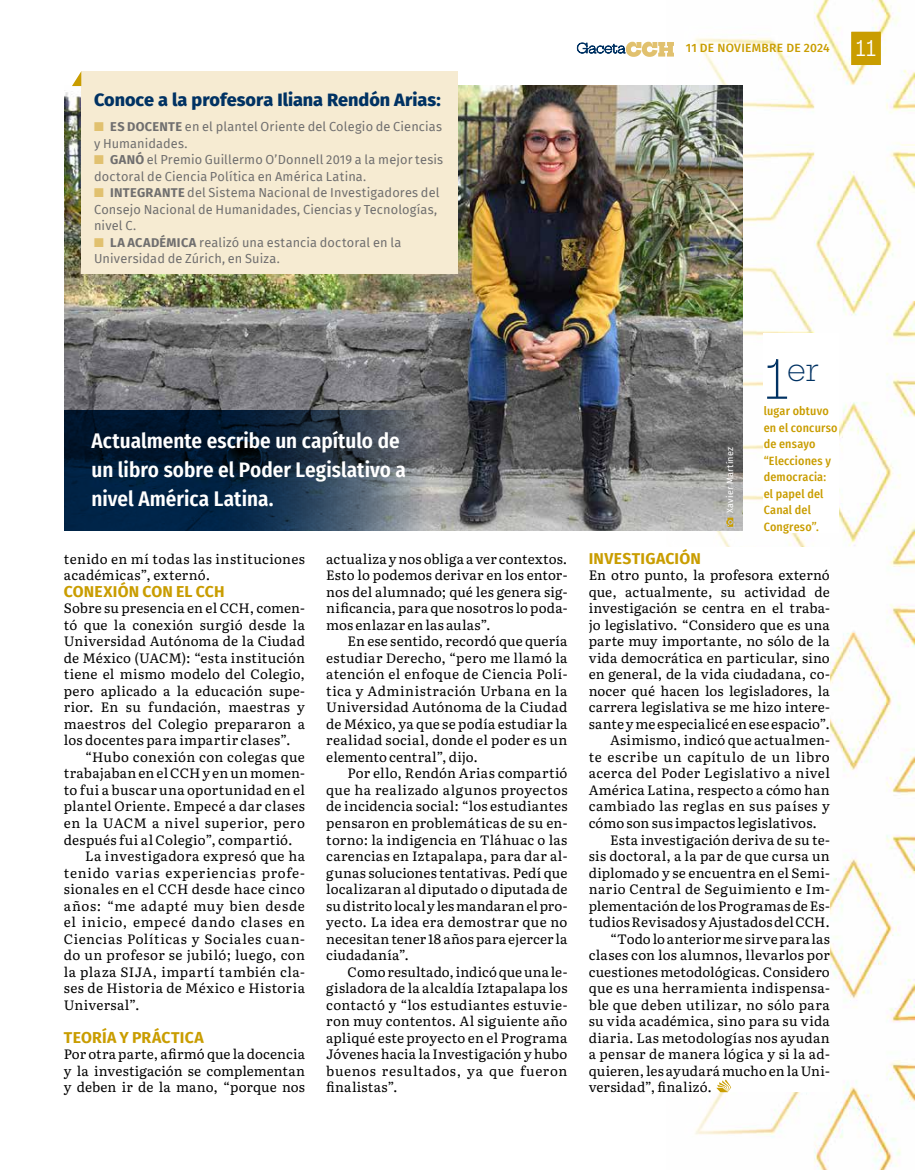
<style>
.page{position:relative;width:915px;height:1170px;background:#fff}
.page>*{position:absolute;margin:0;border:0;box-sizing:border-box;transform-origin:0 0}
.t1{font:300 30.6px "Hepta Slab";color:#003263}
.t2{font:600 21px/28.8px "Fira Sans Condensed";color:#fff}
.t3{font:800 18px "Fira Sans";color:#003263}
.t4{font:700 15.75px "Fira Sans";letter-spacing:.015em;color:#c99d00}
.t5{font:13.5px/16.5px "Literata 18 pt";letter-spacing:.02em;color:#000;text-align:justify}
.t6{font:13.5px "Literata 18 pt";letter-spacing:.04em;color:#000}
.t7{font:13.5px "Literata 18 pt";letter-spacing:.06em;color:#000}
.t8{font:13.5px "Literata 18 pt";letter-spacing:.05em;color:#000}
.t9{font:13.5px "Literata 18 pt";letter-spacing:.055em;color:#000}
.t10{font:13.5px "Literata 18 pt";letter-spacing:.045em;color:#000}
.t11{font:12.75px/16.5px "Fira Sans";letter-spacing:.01em;color:#706f6f}
.t12{font:500 12px/16.5px "Fira Sans Condensed";letter-spacing:.015em;color:#c99d00}
.t13{font:500 12px "Fira Sans";letter-spacing:.025em;color:#c99d00}
.t14{font:9px "Fira Sans";letter-spacing:.025em;color:#fff}
.s1{color:#e1c16f}
.s2{font-weight:700}
.s3{font-family:"Hepta Slab";font-weight:400;font-size:21px;color:#fff}
.s4{font-size:52.5px}
</style>
<div class="page">
<img style="left:502px;top:0;width:412px;height:1169px">
<svg style="left:576px;top:34px;width:97px;height:23px"></svg>
<div style="left:851px;top:32px;width:29px;height:33px;background:#c99d00"></div>
<img style="left:64px;top:86px;width:678px;height:445px">
<div style="left:763px;top:333px;width:75px;height:199px;background:#fff"></div>
<div style="left:588px;top:547px;width:241px;height:545px;background:#fff"></div>
<svg style="left:716px;top:1079px;width:15px;height:13px"></svg>
<div style="left:81px;top:71px;width:376px;height:203px;background:#f6ebd2"></div>
<svg style="left:72px;top:72px;width:9px;height:14px"></svg>
<svg style="left:64px;top:410px;width:470px;height:121px;background:#304153"></svg>
<svg style="left:726px;top:517px;width:7px;height:10px"></svg>
<h3 class="t3" style="left:94px;top:84px;width:348px">Conoce a la profesora Iliana Rendón Arias:</h3>
<p class="t11" style="left:94px;top:118px;width:349px"><span class="s1">■</span> <span class="s2">ES DOCENTE</span> en el plantel Oriente del Colegio de Ciencias y Humanidades.</p>
<p class="t11" style="left:94px;top:151px;width:350px"><span class="s1">■</span> <span class="s2">GANÓ</span> el Premio Guillermo O’Donnell 2019 a la mejor tesis doctoral de Ciencia Política en América Latina.</p>
<p class="t11" style="left:94px;top:184px;width:347px"><span class="s1">■</span> <span class="s2">INTEGRANTE</span> del Sistema Nacional de Investigadores del<br>Consejo Nacional de Humanidades, Ciencias y Tecnologías, nivel C.</p>
<p class="t11" style="left:94px;top:234px;width:309px"><span class="s1">■</span> <span class="s2">LA ACADÉMICA</span> realizó una estancia doctoral en la<br>Universidad de Zúrich, en Suiza.</p>
<p class="t13" style="left:685px;top:39px;width:192px">11 DE NOVIEMBRE DE 2024 <span class="s3">11</span></p>
<h2 class="t2" style="left:91px;top:425px;width:316px">Actualmente escribe un capítulo de un libro sobre el Poder Legislativo a nivel América Latina.</h2>
<p class="t5" style="left:64px;top:549px;width:242px">tenido en mí todas las instituciones académicas”, externó.</p>
<p class="t4" style="left:64px;top:578px;width:162px">CONEXIÓN CON EL CCH</p>
<p class="t5" style="left:64px;top:599px;width:242px">Sobre su presencia en el CCH, comen&shy;tó que la conexión surgió desde la Universidad Autónoma de la Ciudad de México (UACM): “esta institución tiene el mismo modelo del Colegio, pero aplicado a la educación supe&shy;rior. En su fundación, maestras y maestros del Colegio prepararon a los docentes para impartir clases”.</p>
<p class="t5" style="left:85px;top:747px;width:221px">“Hubo conexión con colegas que</p>
<p class="t5" style="left:64px;top:764px;width:242px">trabajaban en el CCH y en un momen-</p>
<p class="t5" style="left:64px;top:780px;width:242px">to fui a buscar una oportunidad en el</p>
<p class="t5" style="left:64px;top:797px;width:242px">plantel Oriente. Empecé a dar clases</p>
<p class="t6" style="left:64px;top:812px;width:242px">en la UACM a nivel superior, pero</p>
<p class="t5" style="left:64px;top:830px;width:230px">después fui al Colegio”, compartió.</p>
<p class="t5" style="left:85px;top:846px;width:221px">La investigadora expresó que ha</p>
<p class="t7" style="left:64px;top:862px;width:242px">tenido varias experiencias profe-</p>
<p class="t5" style="left:64px;top:879px;width:242px">sionales en el CCH desde hace cinco</p>
<p class="t10" style="left:64px;top:895px;width:242px">años: “me adapté muy bien desde</p>
<p class="t7" style="left:64px;top:911px;width:242px">el inicio, empecé dando clases en</p>
<p class="t8" style="left:64px;top:928px;width:242px">Ciencias Políticas y Sociales cuan-</p>
<p class="t5" style="left:64px;top:945px;width:242px">do un profesor se jubiló; luego, con</p>
<p class="t6" style="left:64px;top:961px;width:242px">la plaza SIJA, impartí también cla-</p>
<p class="t5" style="left:64px;top:978px;width:242px">ses de Historia de México e Historia</p>
<p class="t5" style="left:64px;top:995px;width:77px">Universal”.</p>
<p class="t4" style="left:64px;top:1023px;width:141px">TEORÍA Y PRÁCTICA</p>
<p class="t5" style="left:64px;top:1044px;width:242px">Por otra parte, afirmó que la docencia y la investigación se complementan y deben ir de la mano, “porque nos</p>
<p class="t5" style="left:326px;top:549px;width:242px">actualiza y nos obliga a ver contextos.<br>Esto lo podemos derivar en los entor&shy;nos del alumnado; qué les genera sig&shy;nificancia, para que nosotros lo poda&shy;mos enlazar en las aulas”.</p>
<p class="t5" style="left:326px;top:632px;width:242px;text-indent:21px">En ese sentido, recordó que quería estudiar Derecho, “pero me llamó la atención el enfoque de Ciencia Polí&shy;tica y Administración Urbana en la Universidad Autónoma de la Ciudad de México, ya que se podía estudiar la realidad social, donde el poder es un elemento central”, dijo.</p>
<p class="t5" style="left:326px;top:764px;width:242px;text-indent:21px">Por ello, Rendón Arias compartió que ha realizado algunos proyectos de incidencia social: “los estudiantes pensaron en problemáticas de su en&shy;torno: la indigencia en Tláhuac o las carencias en Iztapalapa, para dar al&shy;gunas soluciones tentativas. Pedí que localizaran al diputado o diputada de su distrito local y les mandaran el pro&shy;yecto. La idea era demostrar que no necesitan tener 18 años para ejercer la ciudadanía”.</p>
<p class="t5" style="left:326px;top:962px;width:242px;text-indent:21px">Como resultado, indicó que una le&shy;gisladora de la alcaldía Iztapalapa los contactó y “los estudiantes estuvie&shy;ron muy contentos. Al siguiente año apliqué este proyecto en el Programa Jóvenes hacia la Investigación y hubo buenos resultados, ya que fueron finalistas”.</p>
<p class="t14" style="left:723px;top:513px;width:68px;rotate:-90deg">Xavier Martínez</p>
<h1 class="t1" style="left:763px;top:344px;width:56px"><span class="s4">1</span>er</h1>
<p class="t12" style="left:763px;top:402px;width:75px">lugar obtuvo en el concurso de ensayo “Elecciones y democracia: el papel del<br>Canal del<br>Congreso”.</p>
<p class="t4" style="left:588px;top:545px;width:114px">INVESTIGACIÓN</p>
<p class="t5" style="left:588px;top:566px;width:242px">En otro punto, la profesora externó</p>
<p class="t5" style="left:588px;top:582px;width:242px">que, actualmente, su actividad de</p>
<p class="t5" style="left:588px;top:599px;width:242px">investigación se centra en el traba-</p>
<p class="t5" style="left:588px;top:615px;width:242px">jo legislativo. “Considero que es una</p>
<p class="t5" style="left:588px;top:632px;width:242px">parte muy importante, no sólo de la</p>
<p class="t5" style="left:588px;top:648px;width:242px">vida democrática en particular, sino</p>
<p class="t5" style="left:588px;top:665px;width:242px">en general, de la vida ciudadana, co-</p>
<p class="t5" style="left:588px;top:681px;width:242px">nocer qué hacen los legisladores, la</p>
<p class="t5" style="left:588px;top:698px;width:242px">carrera legislativa se me hizo intere-</p>
<p class="t5" style="left:588px;top:714px;width:242px">sante y me especialicé en ese espacio”.</p>
<p class="t5" style="left:609px;top:731px;width:221px">Asimismo, indicó que actualmen-</p>
<p class="t9" style="left:588px;top:746px;width:242px">te escribe un capítulo de un libro</p>
<p class="t5" style="left:588px;top:764px;width:242px">acerca del Poder Legislativo a nivel</p>
<p class="t5" style="left:588px;top:780px;width:242px">América Latina, respecto a cómo han</p>
<p class="t6" style="left:588px;top:796px;width:242px">cambiado las reglas en sus países y</p>
<p class="t5" style="left:588px;top:813px;width:230px">cómo son sus impactos legislativos.</p>
<p class="t5" style="left:609px;top:830px;width:221px">Esta investigación deriva de su te-</p>
<p class="t5" style="left:588px;top:846px;width:242px">sis doctoral, a la par de que cursa un</p>
<p class="t5" style="left:588px;top:863px;width:242px">diplomado y se encuentra en el Semi-</p>
<p class="t5" style="left:588px;top:879px;width:242px">nario Central de Seguimiento e Im-</p>
<p class="t5" style="left:588px;top:896px;width:242px">plementación de los Programas de Es-</p>
<p class="t5" style="left:588px;top:912px;width:242px">tudios Revisados y Ajustados del CCH.</p>
<p class="t5" style="left:609px;top:929px;width:221px">“Todo lo anterior me sirve para las</p>
<p class="t5" style="left:588px;top:945px;width:242px">clases con los alumnos, llevarlos por</p>
<p class="t5" style="left:588px;top:962px;width:242px">cuestiones metodológicas. Considero</p>
<p class="t5" style="left:588px;top:978px;width:242px">que es una herramienta indispensa-</p>
<p class="t5" style="left:588px;top:995px;width:242px">ble que deben utilizar, no sólo para</p>
<p class="t5" style="left:588px;top:1011px;width:242px">su vida académica, sino para su vida</p>
<p class="t5" style="left:588px;top:1028px;width:242px">diaria. Las metodologías nos ayudan</p>
<p class="t5" style="left:588px;top:1044px;width:242px">a pensar de manera lógica y si la ad-</p>
<p class="t5" style="left:588px;top:1061px;width:242px">quieren, les ayudará mucho en la Uni-</p>
<p class="t5" style="left:588px;top:1077px;width:125px">versidad”, finalizó.</p>
</div>
